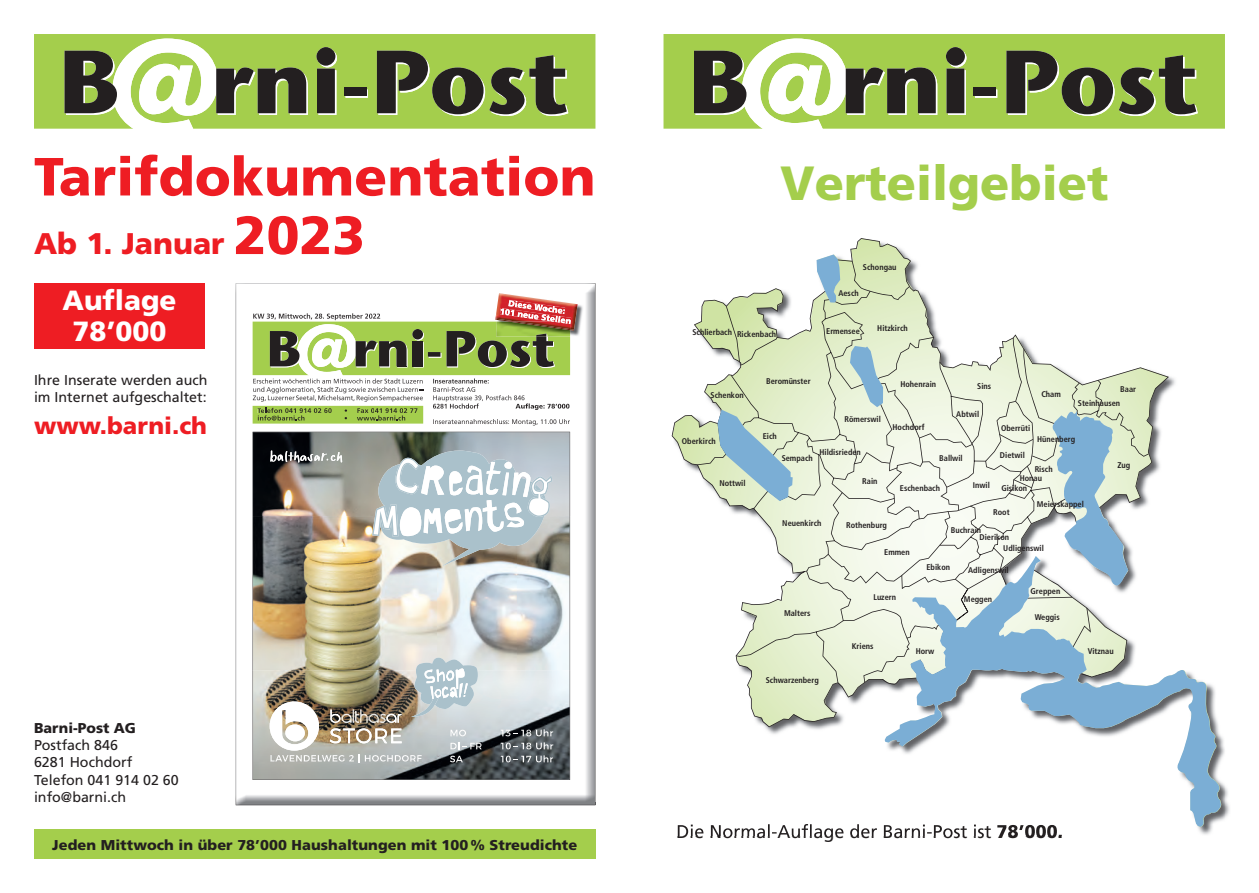
<style>
.page{position:relative;width:1259px;height:893px;background:#fff}
.page>*{position:absolute;margin:0;border:0;box-sizing:border-box;transform-origin:0 0}
.t1{font:900 53.7px "Frutiger LT Std";letter-spacing:.005em;color:#ee1d23}
.t2{font:900 48px "Frutiger LT Std";color:#a4ce4c}
.t3{font:900 29.85px "Frutiger LT Std";color:#ee1d23}
.t4{font:900 27.75px/31.5px "Frutiger LT Std";color:#fff;text-align:center}
.t5{font:900 23.7px "Frutiger LT Std";color:#ee1d23}
.t6{font:18px "Frutiger LT Std";color:#231f20}
.t7{font:14.25px/17.2px "Frutiger LT Std";color:#231f20}
.t8{font:900 14.25px "Frutiger LT Std";letter-spacing:.005em;color:#231f20}
.t9{font:700 condensed 8.25px/7.2px "Frutiger LT Std";color:#231f20}
.s1{font-size:53.7px}
.s2{font-weight:900}
</style>
<div class="page">
<div style="left:34px;top:829px;width:561px;height:30px;background:#a4ce4c"></div>
<img style="left:236px;top:283px;width:359px;height:522px">
<div style="left:34px;top:283px;width:171px;height:66px;background:#ee1d23"></div>
<div style="left:34px;top:34px;width:561px;height:95px;background:#a4ce4c"></div>
<svg style="left:345px;top:90px;width:23px;height:8px"></svg>
<svg style="left:64px;top:39px;width:244px;height:90px"></svg>
<svg style="left:316px;top:47px;width:21px;height:68px"></svg>
<div style="left:344px;top:88px;width:22px;height:8px;background:#231f20"></div>
<svg style="left:377px;top:51px;width:191px;height:65px;background:#6c7d42"></svg>
<div style="left:663px;top:34px;width:562px;height:95px;background:#a4ce4c"></div>
<svg style="left:975px;top:90px;width:22px;height:8px"></svg>
<svg style="left:694px;top:39px;width:243px;height:90px"></svg>
<svg style="left:946px;top:47px;width:20px;height:68px"></svg>
<div style="left:973px;top:88px;width:22px;height:8px;background:#231f20"></div>
<svg style="left:1006px;top:51px;width:191px;height:65px;background:#6c7e42"></svg>
<img style="left:678px;top:827px;width:313px;height:9px">
<img style="left:997px;top:827px;width:64px;height:9px">
<svg style="left:671px;top:238px;width:498px;height:489px"></svg>
<svg style="left:884px;top:556px;width:339px;height:271px"></svg>
<svg style="left:697px;top:254px;width:451px;height:429px"></svg>
<img style="left:341px;top:710px;width:44px;height:13px">
<h1 class="t1" style="left:34px;top:144px;width:563px">Tarifdokumentation</h1>
<h3 class="t3" style="left:34px;top:226px;width:333px">Ab 1. Januar <span class="s1">2023</span></h3>
<h3 class="t4" style="left:62px;top:284px;width:116px">Auflage<br>78’000</h3>
<h3 class="t7" style="left:34px;top:371px;width:175px">Ihre Inserate werden auch im Internet aufgeschaltet:</h3>
<h3 class="t5" style="left:34px;top:411px;width:174px">www.barni.ch</h3>
<h3 class="t8" style="left:34px;top:719px;width:104px">Barni-Post AG</h3>
<h3 class="t7" style="left:34px;top:737px;width:146px">Postfach 846<br>6281 Hochdorf<br>Telefon 041 914 02 60 info@barni.ch</h3>
<h3 class="t8" style="left:52px;top:836px;width:526px">Jeden Mittwoch in über 78’000 Haushaltungen mit 100 % Streudichte</h3>
<h2 class="t2" style="left:780px;top:155px;width:330px">Verteilgebiet</h2>
<p class="t9" style="left:863px;top:263px;width:35px">Schongau</p>
<p class="t9" style="left:692px;top:329px;width:85px">Schlierbach Rickenbach</p>
<p class="t9" style="left:838px;top:289px;width:22px">Aesch</p>
<p class="t9" style="left:826px;top:327px;width:35px">Ermensee</p>
<p class="t9" style="left:877px;top:325px;width:32px">Hitzkirch</p>
<p class="t9" style="left:710px;top:392px;width:35px">Schenkon</p>
<p class="t9" style="left:682px;top:437px;width:35px">Oberkirch</p>
<p class="t9" style="left:719px;top:479px;width:28px">Nottwil</p>
<p class="t9" style="left:766px;top:378px;width:46px">Beromünster</p>
<p class="t9" style="left:763px;top:432px;width:16px">Eich</p>
<p class="t9" style="left:844px;top:415px;width:38px">Römerswil</p>
<p class="t9" style="left:819px;top:448px;width:43px">Hildisrieden</p>
<p class="t9" style="left:781px;top:455px;width:33px">Sempach</p>
<p class="t9" style="left:862px;top:477px;width:17px">Rain</p>
<p class="t9" style="left:900px;top:380px;width:37px">Hohenrain</p>
<p class="t9" style="left:892px;top:423px;width:33px">Hochdorf</p>
<p class="t9" style="left:977px;top:382px;width:15px">Sins</p>
<p class="t9" style="left:956px;top:410px;width:24px">Abtwil</p>
<p class="t9" style="left:939px;top:455px;width:25px">Ballwil</p>
<p class="t9" style="left:900px;top:484px;width:42px">Eschenbach</p>
<p class="t9" style="left:973px;top:481px;width:19px">Inwil</p>
<p class="t9" style="left:1041px;top:390px;width:21px">Cham</p>
<p class="t9" style="left:1120px;top:386px;width:17px">Baar</p>
<p class="t9" style="left:1078px;top:399px;width:44px">Steinhausen</p>
<p class="t9" style="left:1001px;top:424px;width:31px">Oberrüti</p>
<p class="t9" style="left:1000px;top:451px;width:26px">Dietwil</p>
<p class="t9" style="left:1001px;top:473px;width:42px;line-height:10.5px;text-indent:18px">Honau<br>Gisikon</p>
<p class="t9" style="left:1037px;top:435px;width:40px">Hünenberg</p>
<p class="t9" style="left:1034px;top:465px;width:19px">Risch</p>
<p class="t9" style="left:1117px;top:461px;width:14px">Zug</p>
<p class="t9" style="left:782px;top:519px;width:41px">Neuenkirch</p>
<p class="t9" style="left:846px;top:521px;width:42px">Rothenburg</p>
<p class="t9" style="left:884px;top:549px;width:27px">Emmen</p>
<p class="t9" style="left:784px;top:610px;width:28px">Malters</p>
<p class="t9" style="left:873px;top:594px;width:24px">Luzern</p>
<p class="t9" style="left:993px;top:509px;width:18px">Root</p>
<p class="t9" style="left:1037px;top:501px;width:48px">Meierskappel</p>
<p class="t9" style="left:979px;top:526px;width:31px;text-indent:-29px">Buchrain<br>Dierikon</p>
<p class="t9" style="left:1003px;top:544px;width:42px">Udligenswil</p>
<p class="t9" style="left:968px;top:566px;width:42px">Adligenswil</p>
<p class="t9" style="left:926px;top:564px;width:25px">Ebikon</p>
<p class="t9" style="left:964px;top:596px;width:30px">Meggen</p>
<p class="t9" style="left:1030px;top:587px;width:31px">Greppen</p>
<p class="t9" style="left:1034px;top:614px;width:27px">Weggis</p>
<p class="t9" style="left:766px;top:677px;width:54px">Schwarzenberg</p>
<p class="t9" style="left:852px;top:642px;width:23px">Kriens</p>
<p class="t9" style="left:915px;top:648px;width:20px">Horw</p>
<p class="t9" style="left:1087px;top:648px;width:27px">Vitznau</p>
<h3 class="t6" style="left:676px;top:821px;width:388px">Die Normal-Auflage der Barni-Post ist <span class="s2">78’000.</span></h3>
</div>
